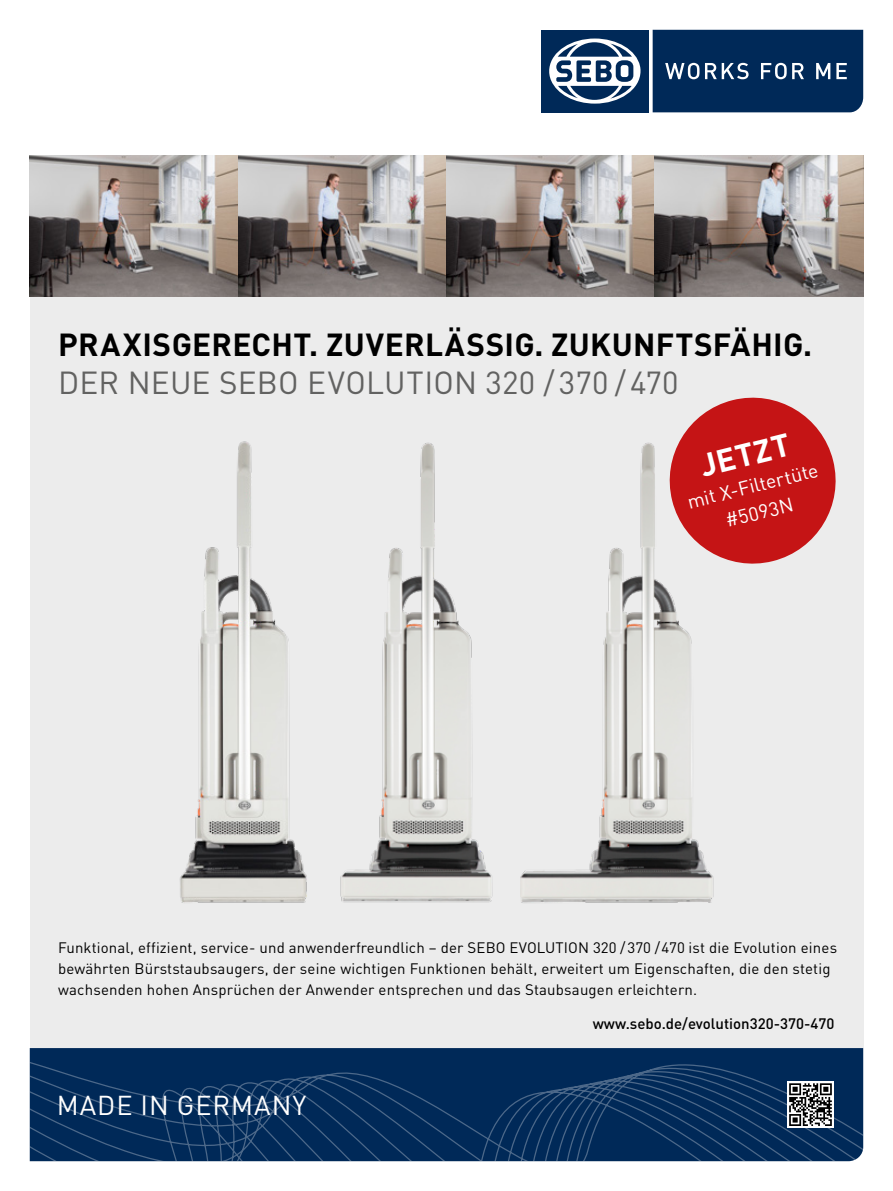
<style>
.page{position:relative;width:893px;height:1191px;background:#fff}
.page>*{position:absolute;margin:0;border:0;box-sizing:border-box;transform-origin:0 0}
.t1{font:700 31.5px "DIN Pro";letter-spacing:.015em;color:#000}
.t2{font:31.5px "DIN Pro";letter-spacing:.005em;color:#626261}
.t3{font:700 31.5px "DIN Pro";color:#fff}
.t4{font:27px "DIN Pro";letter-spacing:.035em;color:#fff}
.t5{font:19.5px/27.3px "DIN Pro";color:#fff;text-align:center}
.t6{font:15px/21px "DIN Pro";letter-spacing:.015em;color:#000}
.t7{font:500 15px "DIN Pro";color:#000}
</style>
<div class="page">
<div style="left:30px;top:297px;width:833px;height:751px;background:#ececec"></div>
<img style="left:30px;top:155px;width:833px;height:142px">
<svg style="left:30px;top:1048px;width:833px;height:10px;background:#012a59"></svg>
<svg style="left:30px;top:1058px;width:833px;height:103px;background:#072f5c"></svg>
<svg style="left:653px;top:30px;width:210px;height:82px;background:#0f3561"></svg>
<div style="left:541px;top:30px;width:107px;height:82px;background:#002958"></div>
<svg style="left:549px;top:39px;width:92px;height:65px"></svg>
<svg style="left:680px;top:397px;width:156px;height:167px"></svg>
<div style="left:787px;top:1081px;width:46px;height:46px;background:#fff"></div>
<svg style="left:789px;top:1083px;width:43px;height:43px"></svg>
<img style="left:340px;top:442px;width:153px;height:461px">
<img style="left:520px;top:440px;width:196px;height:463px">
<img style="left:179px;top:441px;width:128px;height:462px">
<h1 class="t1" style="left:58px;top:323px;width:755px">PRAXISGERECHT. ZUVERLÄSSIG. ZUKUNFTSFÄHIG.</h1>
<h1 class="t2" style="left:58px;top:361px;width:622px">DER NEUE SEBO EVOLUTION 320 / 370 / 470</h1>
<h1 class="t3" style="left:695px;top:445px;width:93px;rotate:-14deg">JETZT</h1>
<h3 class="t5" style="left:684px;top:488px;width:136px;rotate:-14deg">mit X-Filtertüte #5093N</h3>
<p class="t6" style="left:58px;top:937px;width:781px">Funktional, effizient, service- und anwenderfreundlich – der SEBO EVOLUTION 320 /370 /470 ist die Evolution eines bewährten Bürststaubsaugers, der seine wichtigen Funktionen behält, erweitert um Eigenschaften, die den stetig wachsenden hohen Ansprüchen der Anwender entsprechen und das Staubsaugen erleichtern.</p>
<h2 class="t4" style="left:57px;top:1086px;width:251px">MADE IN GERMANY</h2>
<p class="t7" style="left:593px;top:1013px;width:243px">www.sebo.de/evolution320-370-470</p>
</div>
